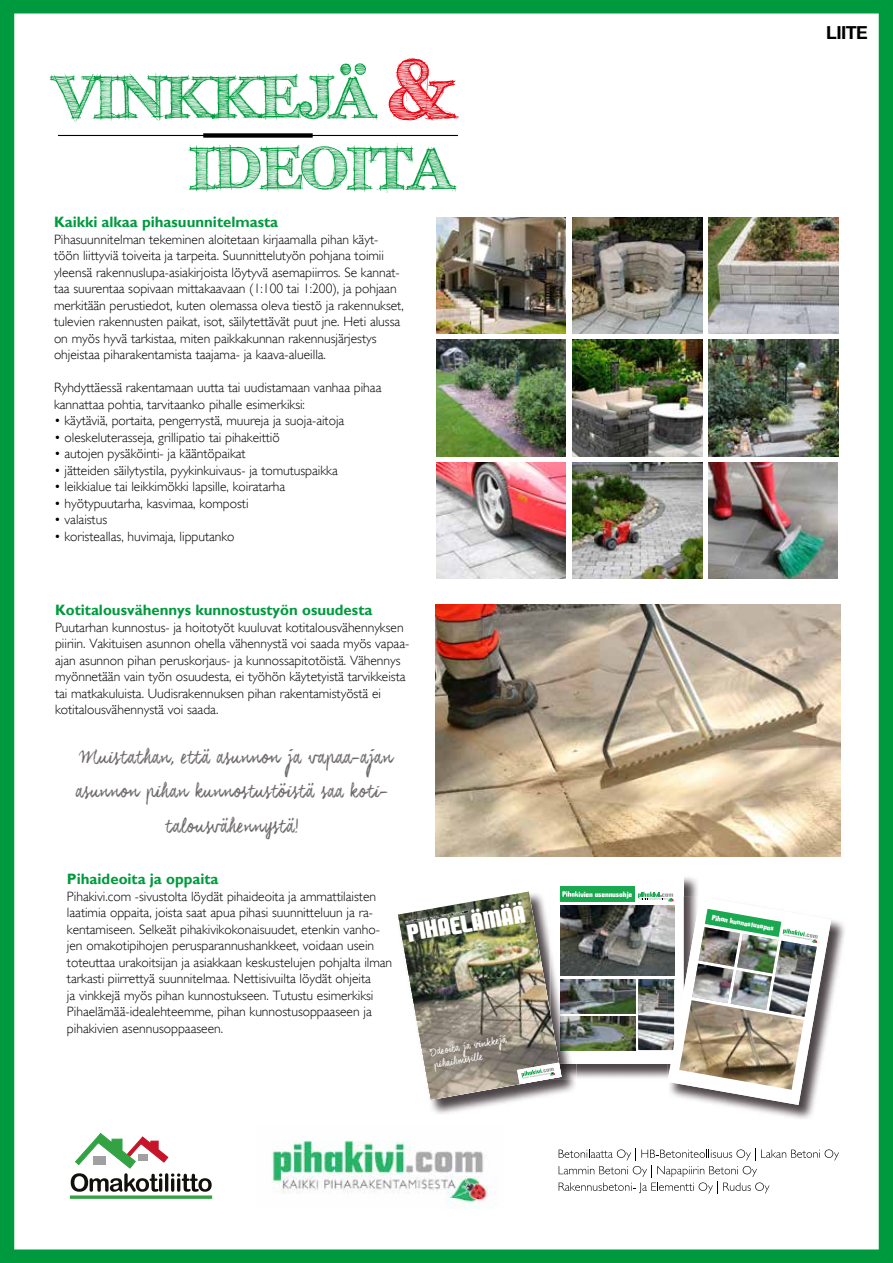
<style>
.page{position:relative;width:893px;height:1263px;background:#fff}
.page>*{position:absolute;margin:0;border:0;box-sizing:border-box;transform-origin:0 0}
.t1{font:700 59.25px/71.1px "FFF Tusj";color:#009a3e;text-align:right}
.t2{font:24.6px "Savings Bond";color:#fff}
.t3{font:18px/34.5px "Coalhand Luke";color:#6c6869;text-align:center}
.t4{font:700 18px "ABB Neue Helvetica";letter-spacing:-.03em;color:#000}
.t5{font:700 15px "Gill Sans";color:#009a3e}
.t6{font:300 13.5px/16.5px "Gill Sans";color:#000}
.t7{font:9.45px/12.6px "Coalhand Luke";color:#fff}
.t8{font:7.65px "Savings Bond";color:#fff}
.t9{font:700 2.55px "Gill Sans";color:#fff}
.s1{font-size:84.15px;color:#e30613}
</style>
<div class="page">
<img style="left:577px;top:877px;width:121px;height:201px">
<div style="left:550px;top:876px;width:134px;height:188px;background:#fff"></div>
<img style="left:577px;top:1016px;width:58px;height:34px">
<img style="left:577px;top:979px;width:58px;height:34px">
<img style="left:577px;top:905px;width:61px;height:71px">
<div style="left:560px;top:886px;width:75px;height:16px;background:#1aa850"></div>
<img style="left:724px;top:920px;width:121px;height:199px">
<img style="left:638px;top:892px;width:193px;height:213px">
<img style="left:737px;top:934px;width:41px;height:39px">
<img style="left:431px;top:1079px;width:144px;height:35px">
<img style="left:561px;top:1064px;width:16px;height:15px">
<img style="left:561px;top:905px;width:16px;height:159px">
<img style="left:562px;top:891px;width:15px;height:6px">
<img style="left:398px;top:891px;width:163px;height:209px">
<img style="left:271px;top:1140px;width:226px;height:68px">
<div style="left:0;top:0;width:893px;height:14px;background:#009a3e"></div>
<div style="left:879px;top:0;width:14px;height:1263px;background:#009a3e"></div>
<div style="left:0;top:1249px;width:893px;height:14px;background:#009a3e"></div>
<div style="left:0;top:0;width:14px;height:1263px;background:#009a3e"></div>
<svg style="left:70px;top:1195px;width:142px;height:4px"></svg>
<svg style="left:71px;top:1133px;width:141px;height:59px"></svg>
<svg style="left:559px;top:1149px;width:280px;height:45px"></svg>
<img style="left:435px;top:604px;width:405px;height:253px">
<img style="left:436px;top:217px;width:130px;height:117px">
<img style="left:436px;top:340px;width:130px;height:116px">
<img style="left:436px;top:462px;width:130px;height:117px">
<img style="left:572px;top:217px;width:130px;height:117px">
<img style="left:708px;top:217px;width:130px;height:117px">
<img style="left:572px;top:340px;width:130px;height:116px">
<img style="left:708px;top:340px;width:130px;height:116px">
<img style="left:572px;top:462px;width:130px;height:117px">
<img style="left:708px;top:462px;width:130px;height:117px">
<hr style="left:58px;top:135px;width:400px;height:1px;background:#000">
<div style="left:203px;top:133px;width:110px;height:5px;background:#000"></div>
<h1 class="t1" style="left:54px;top:62px;width:401px">VINKKEJÄ <span class="s1">&amp;<br></span>IDEOITA</h1>
<p class="t5" style="left:54px;top:213px;width:226px">Kaikki alkaa pihasuunnitelmasta</p>
<p class="t6" style="left:54px;top:231px;width:351px">Pihasuunnitelman tekeminen aloitetaan kirjaamalla pihan käyt&shy;töön liittyviä toiveita ja tarpeita. Suunnittelutyön pohjana toimii yleensä rakennuslupa-asiakirjoista löytyvä asemapiirros. Se kannat&shy;taa suurentaa sopivaan mittakaavaan (1:100 tai 1:200), ja pohjaan merkitään perustiedot, kuten olemassa oleva tiestö ja rakennukset, tulevien rakennusten paikat, isot, säilytettävät puut jne. Heti alussa on myös hyvä tarkistaa, miten paikkakunnan rakennusjärjestys ohjeistaa piharakentamista taajama- ja kaava-alueilla.</p>
<p class="t6" style="left:54px;top:379px;width:329px">Ryhdyttäessä rakentamaan uutta tai uudistamaan vanhaa pihaa kannattaa pohtia, tarvitaanko pihalle esimerkiksi:</p>
<p class="t6" style="left:54px;top:412px;width:292px">• käytäviä, portaita, pengerrystä, muureja ja suoja-aitoja</p>
<p class="t6" style="left:54px;top:429px;width:227px">• oleskeluterasseja, grillipatio tai pihakeittiö</p>
<p class="t6" style="left:54px;top:445px;width:193px">• autojen pysäköinti- ja kääntöpaikat</p>
<p class="t6" style="left:54px;top:462px;width:285px">• jätteiden säilytystila, pyykinkuivaus- ja tomutuspaikka</p>
<p class="t6" style="left:54px;top:478px;width:233px">• leikkialue tai leikkimökki lapsille, koiratarha</p>
<p class="t6" style="left:54px;top:495px;width:196px">• hyötypuutarha, kasvimaa, komposti</p>
<p class="t6" style="left:54px;top:511px;width:55px">• valaistus</p>
<p class="t6" style="left:54px;top:528px;width:182px">• koristeallas, huvimaja, lipputanko</p>
<p class="t5" style="left:55px;top:602px;width:319px">Kotitalousvähennys kunnostustyön osuudesta</p>
<p class="t6" style="left:55px;top:619px;width:356px">Puutarhan kunnostus- ja hoitotyöt kuuluvat kotitalousvähennyksen piiriin. Vakituisen asunnon ohella vähennystä voi saada myös vapaa&shy;ajan asunnon pihan peruskorjaus- ja kunnossapitotöistä. Vähennys myönnetään vain työn osuudesta, ei työhön käytetyistä tarvikkeista tai matkakuluista. Uudisrakennuksen pihan rakentamistyöstä ei kotitalousvähennystä voi saada.</p>
<h3 class="t3" style="left:75px;top:739px;width:319px">Muistathan, että asunnon ja vapaa-ajan asunnon pihan kunnostustöistä saa koti&shy;talousvähennystä!</h3>
<p class="t5" style="left:67px;top:870px;width:153px">Pihaideoita ja oppaita</p>
<p class="t6" style="left:67px;top:888px;width:327px">Pihakivi.com -sivustolta löydät pihaideoita ja ammattilaisten laatimia oppaita, joista saat apua pihasi suunnitteluun ja ra&shy;kentamiseen. Selkeät pihakivikokonaisuudet, etenkin vanho&shy;jen omakotipihojen perusparannushankkeet, voidaan usein toteuttaa urakoitsijan ja asiakkaan keskustelujen pohjalta ilman tarkasti piirrettyä suunnitelmaa. Nettisivuilta löydät ohjeita<br>ja vinkkejä myös pihan kunnostukseen. Tutustu esimerkiksi Pihaelämää-idealehteemme, pihan kunnostusoppaaseen ja pihakivien asennusoppaaseen.</p>
<h2 class="t2" style="left:406px;top:920px;width:121px;rotate:-10deg">PIHAELÄMÄÄ</h2>
<p class="t9" style="left:405px;top:921px;width:61px;rotate:-10deg">PATIO - TERASSI - POLKU - MUURI - REUNAT</p>
<p class="t7" style="left:429px;top:1046px;width:79px;rotate:-10deg">Ideoita ja vinkkejä pihaihmisille</p>
<p class="t8" style="left:562px;top:890px;width:72px">Pihakivien asennusohje</p>
<h3 class="t4" style="left:826px;top:22px;width:43px">LIITE</h3>
<p class="t8" style="left:713px;top:913px;width:64px;rotate:10deg">Pihan kunnostusopas</p>
</div>
